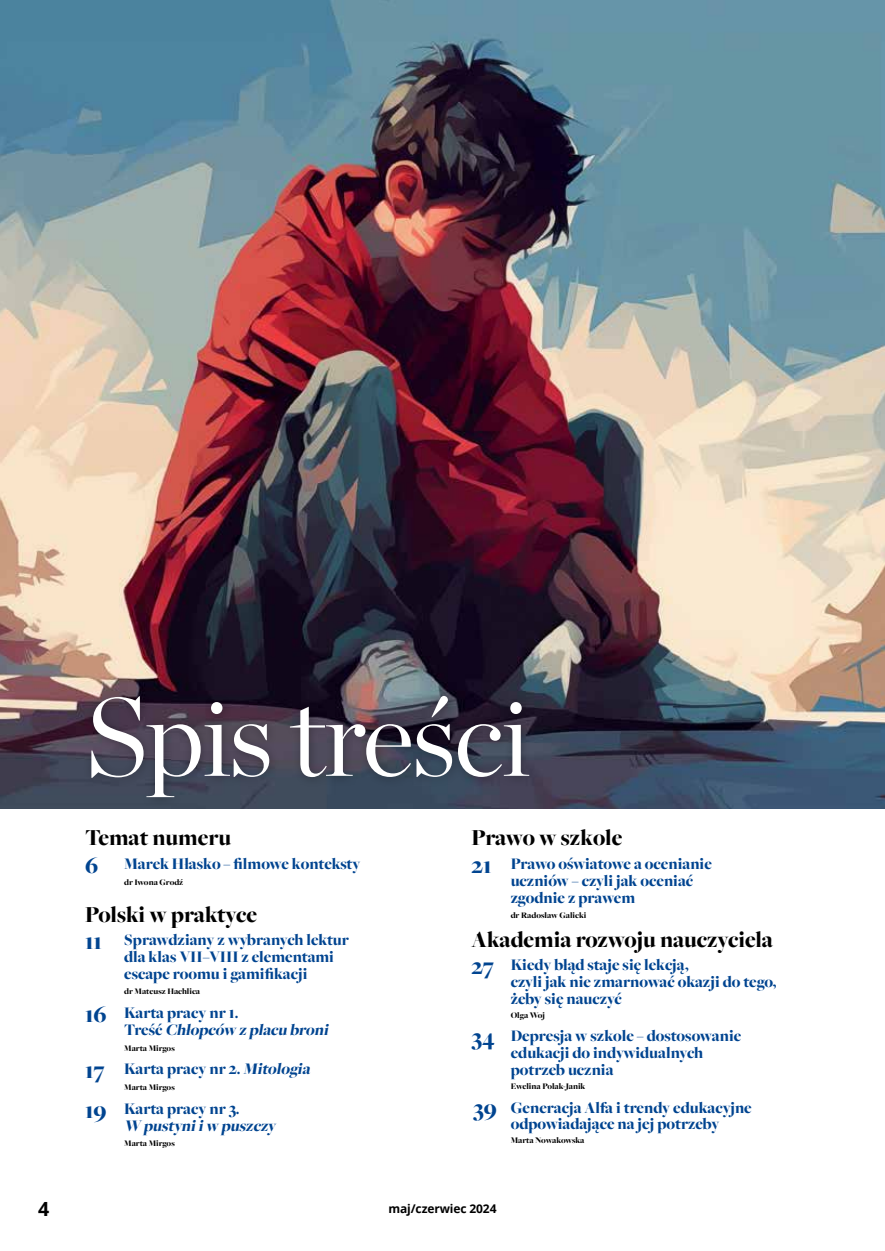
<style>
.page{position:relative;width:885px;height:1251px;background:#fff}
.page>*{position:absolute;margin:0;border:0;box-sizing:border-box;transform-origin:0 0}
.t1{font:300 110.85px "Chronicle Display";letter-spacing:-.025em;color:#fff}
.t2{font:900 23.7px "Freight Big Pro";color:#000}
.t3{font:700 19.5px "Open Sans";color:#000}
.t4{font:900 16.8px/16.8px "Freight Big Pro";color:#004490}
.t5{font:italic 900 16.8px/16.8px "Freight Big Pro";color:#004490}
.t6{font:700 12px "Open Sans";letter-spacing:-.01em;color:#000}
.t7{font:900 8.85px "Freight Big Pro";color:#000}
.t8{font:900 8.85px "Freight Big Pro";letter-spacing:-.02em;color:#000}
.s1{font-size:23.7px}
.s2{font-style:italic}
.s3{font-style:normal;font-size:23.7px}
.s4{font-style:normal}
</style>
<div class="page">
<img style="left:0;top:0;width:884px;height:808px">
<div style="left:83px;top:688px;width:455px;height:119px;background:#000;opacity:.3"></div>
<h1 class="t1" style="left:85px;top:652px;width:447px">Spis treści</h1>
<h2 class="t2" style="left:85px;top:822px;width:148px">Temat numeru</h2>
<p class="t4" style="left:85px;top:855px;width:277px"><span class="s1">6</span> Marek Hłasko – filmowe konteksty</p>
<p class="t7" style="left:124px;top:876px;width:60px">dr Iwona Grodź</p>
<h2 class="t2" style="left:85px;top:898px;width:173px">Polski w praktyce</h2>
<p class="t4" style="left:124px;top:931px;width:226px;text-indent:-39px"><span class="s1">11</span> Sprawdziany z wybranych lektur dla klas VII–VIII z elementami escape roomu i gamifikacji</p>
<p class="t7" style="left:124px;top:985px;width:77px">dr Mateusz Hachlica</p>
<p class="t4" style="left:124px;top:1004px;width:209px;text-indent:-39px"><span class="s1">16</span> Karta pracy nr 1.<br>T r e ś ć <span class="s2">Chłopców z placu broni</span></p>
<p class="t8" style="left:124px;top:1041px;width:52px">Marta Mirgos</p>
<p class="t4" style="left:85px;top:1060px;width:230px"><span class="s1">17</span> Karta pracy nr 2. <span class="s2">Mitologia</span></p>
<p class="t8" style="left:124px;top:1081px;width:52px">Marta Mirgos</p>
<p class="t5" style="left:124px;top:1099px;width:153px;text-indent:-39px"><span class="s3">19</span> <span class="s4">Karta pracy nr 3.<br></span>W pustyniiw puszczy</p>
<p class="t8" style="left:124px;top:1137px;width:52px">Marta Mirgos</p>
<h2 class="t2" style="left:471px;top:822px;width:152px">Prawo w szkole</h2>
<p class="t4" style="left:510px;top:855px;width:203px;text-indent:-39px"><span class="s1">21</span> Prawo oświatowe a ocenianie uczniów – czyli jak oceniać zgodnie z prawem</p>
<p class="t7" style="left:510px;top:909px;width:77px">dr Radosław Galicki</p>
<h2 class="t2" style="left:471px;top:923px;width:303px">Akademia rozwoju nauczyciela</h2>
<p class="t4" style="left:510px;top:956px;width:267px;text-indent:-39px"><span class="s1">27</span> Kiedy błąd staje się lekcją,<br>czyli jak nie zmarnować okazji do tego, żeby się nauczyć</p>
<p class="t7" style="left:510px;top:1008px;width:36px">Olga Woj</p>
<p class="t4" style="left:510px;top:1027px;width:232px;text-indent:-39px"><span class="s1">34</span> Depresja w szkole – dostosowanie edukacji do indywidualnych potrzeb ucznia</p>
<p class="t7" style="left:510px;top:1079px;width:76px">Ewelina Polak-Janik</p>
<p class="t4" style="left:473px;top:1098px;width:280px;text-align:center"><span class="s1">39</span> Generacja Alfa i trendy edukacyjne odpowiadające na jej potrzeby</p>
<p class="t8" style="left:510px;top:1134px;width:75px">Marta Nowakowska</p>
<p class="t3" style="left:38px;top:1194px;width:13px">4</p>
<p class="t6" style="left:388px;top:1200px;width:110px">maj/czerwiec 2024</p>
</div>
